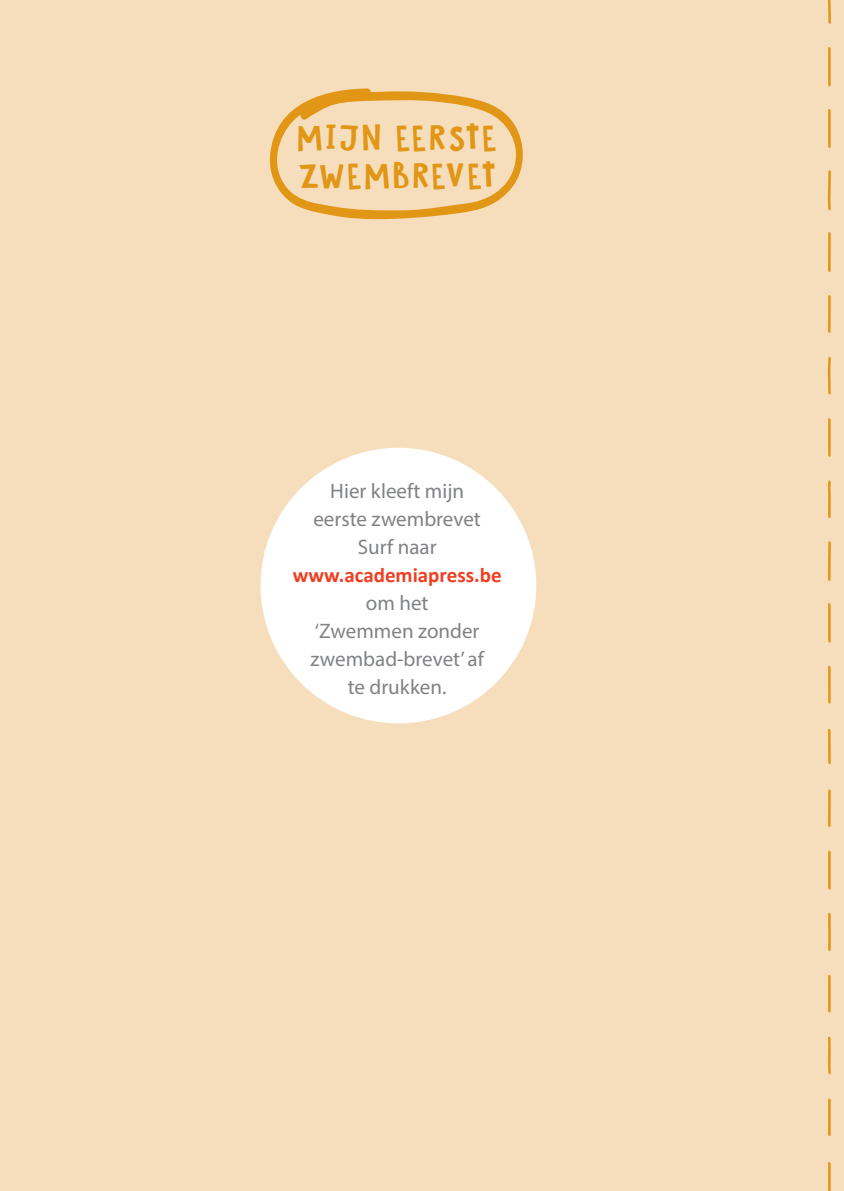
<style>
.page{position:relative;width:844px;height:1191px;background:#fff}
.page>*{position:absolute;margin:0;border:0;box-sizing:border-box;transform-origin:0 0}
.t1{font:31.5px/38.5px "Hobgoblin";letter-spacing:.1em;color:#e29616}
.t2{font:21px/28px "Myriad Pro";color:#808285;text-align:center}
.t3{font:700 21px "Calibri";color:#ef3e22}
</style>
<div class="page">
<div style="left:0;top:0;width:843px;height:1191px;background:#f6debc"></div>
<div style="left:261px;top:448px;width:274px;height:275px;background:#fff;border-radius:50%"></div>
<svg style="left:269px;top:88px;width:254px;height:131px"></svg>
<svg style="left:827px;top:0;width:3px;height:24px"></svg>
<svg style="left:828px;top:47px;width:2px;height:40px"></svg>
<svg style="left:828px;top:109px;width:2px;height:39px"></svg>
<svg style="left:827px;top:170px;width:3px;height:41px"></svg>
<svg style="left:828px;top:232px;width:2px;height:41px"></svg>
<svg style="left:828px;top:295px;width:2px;height:38px"></svg>
<svg style="left:827px;top:356px;width:3px;height:39px"></svg>
<svg style="left:828px;top:418px;width:2px;height:39px"></svg>
<svg style="left:828px;top:480px;width:2px;height:39px"></svg>
<svg style="left:827px;top:541px;width:3px;height:40px"></svg>
<svg style="left:828px;top:603px;width:2px;height:40px"></svg>
<svg style="left:828px;top:665px;width:2px;height:39px"></svg>
<svg style="left:828px;top:728px;width:2px;height:37px"></svg>
<svg style="left:828px;top:789px;width:2px;height:39px"></svg>
<svg style="left:828px;top:850px;width:2px;height:40px"></svg>
<svg style="left:828px;top:912px;width:2px;height:39px"></svg>
<svg style="left:828px;top:974px;width:2px;height:39px"></svg>
<svg style="left:828px;top:1036px;width:2px;height:39px"></svg>
<svg style="left:828px;top:1098px;width:2px;height:39px"></svg>
<svg style="left:828px;top:1162px;width:2px;height:29px"></svg>
<h1 class="t1" style="left:297px;top:118px;width:200px">MIJN EERSTE<br>ZWEMBREVET</h1>
<p class="t2" style="left:313px;top:476px;width:169px">Hier kleeft mijn eerste zwembrevet<br>Surf naar</p>
<p class="t3" style="left:292px;top:562px;width:210px">www.academiapress.be</p>
<p class="t2" style="left:310px;top:588px;width:175px">om het<br>‘Zwemmen zonder zwembad-brevet’ af te drukken.</p>
</div>
